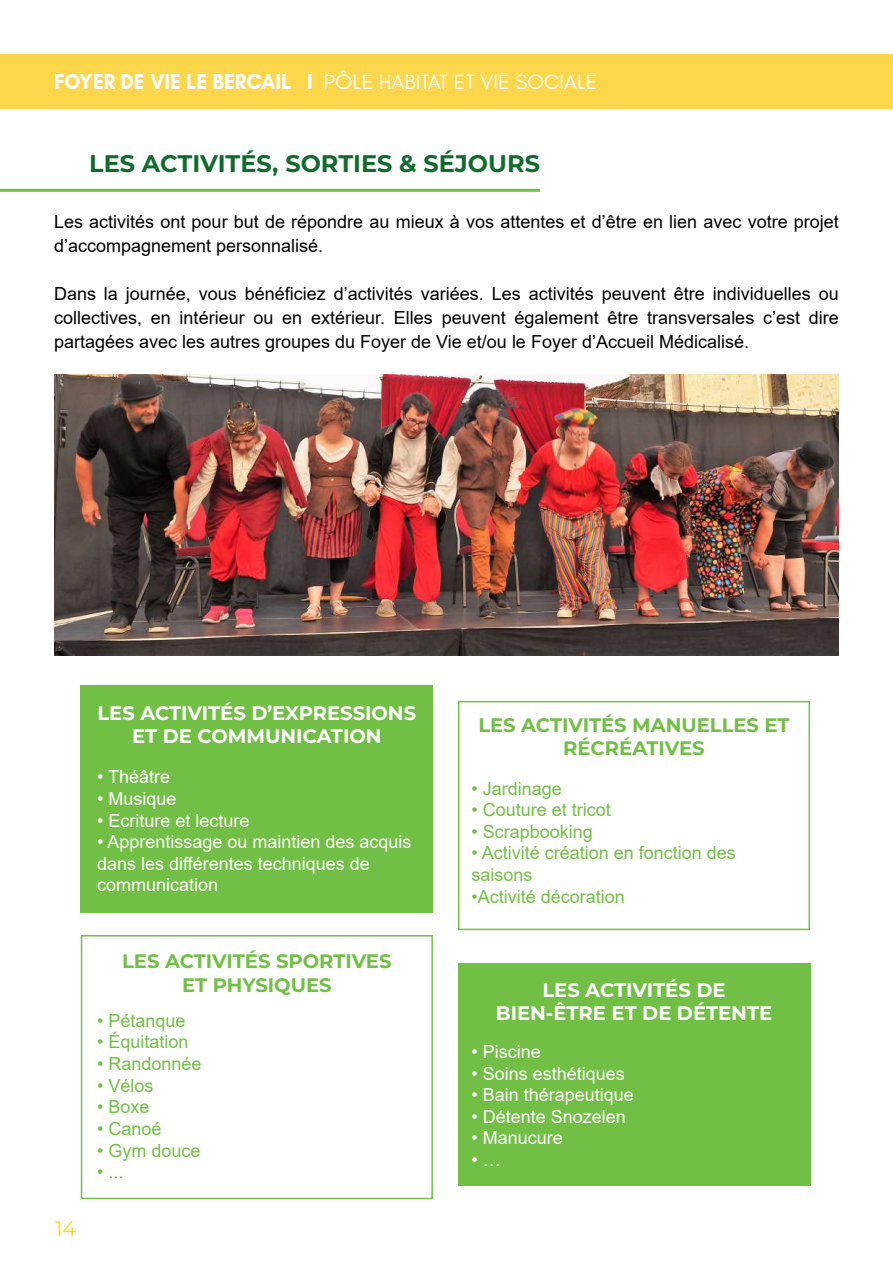
<style>
.page{position:relative;width:893px;height:1263px;background:#fff}
.page>*{position:absolute;margin:0;border:0;box-sizing:border-box;transform-origin:0 0}
.t1{font:700 24px "Montserrat";color:#0f6c2c}
.t2{font:21px "Glacial Indifference";color:#fff;scale:1.05 1}
.t3{font:21px "Montserrat";color:#fcdb04}
.t4{font:700 19.5px/23.4px "Montserrat";color:#fff;text-align:center}
.t5{font:700 19.5px/23.4px "Montserrat";color:#71bf44;text-align:center}
.t6{font:18px/24px "Arial";color:#000}
.t7{font:18px/21.6px "Arial";color:#fff}
.t8{font:18px/21.6px "Arial";color:#71bf44}
.s1{font-weight:700;font-size:22.05px}
</style>
<div class="page">
<div style="left:0;top:54px;width:893px;height:54px;background:#fcd74c"></div>
<hr style="left:0;top:189px;width:540px;height:3px;background:#71bf44">
<img style="left:54px;top:374px;width:785px;height:282px">
<div style="left:81px;top:685px;width:352px;height:228px;background:#71bf44"></div>
<div style="left:81px;top:935px;width:352px;height:264px;border:2px solid #71bf44"></div>
<div style="left:458px;top:701px;width:352px;height:229px;border:2px solid #71bf44"></div>
<div style="left:458px;top:963px;width:352px;height:223px;background:#71bf44"></div>
<p class="t2" style="left:54px;top:70px;width:519px"><span class="s1">FOYER DE VIE LE BERCAIL I</span> PÔLE HABITAT ET VIE SOCIALE</p>
<h1 class="t1" style="left:89px;top:146px;width:452px">LES ACTIVITÉS, SORTIES &amp; SÉJOURS</h1>
<p class="t6" style="left:54px;top:209px;width:786px">Les activités ont pour but de répondre au mieux à vos attentes et d’être en lien avec votre projet d’accompagnement personnalisé.</p>
<p class="t6" style="left:54px;top:281px;width:786px;text-align:justify">Dans la journée, vous bénéficiez d’activités variées. Les activités peuvent être individuelles ou collectives, en intérieur ou en extérieur. Elles peuvent également être transversales c’est dire partagées avec les autres groupes du Foyer de Vie et/ou le Foyer d’Accueil Médicalisé.</p>
<p class="t4" style="left:98px;top:700px;width:320px">LES ACTIVITÉS D’EXPRESSIONS<br>ET DE COMMUNICATION</p>
<p class="t7" style="left:97px;top:766px;width:75px">• Théâtre</p>
<p class="t7" style="left:97px;top:788px;width:81px">• Musique</p>
<p class="t7" style="left:97px;top:809px;width:154px">• Ecriture et lecture</p>
<p class="t7" style="left:97px;top:831px;width:316px">• Apprentissage ou maintien des acquis dans les différentes techniques de communication</p>
<p class="t3" style="left:55px;top:1214px;width:23px">14</p>
<p class="t5" style="left:122px;top:948px;width:271px">LES ACTIVITÉS SPORTIVES<br>ET PHYSIQUES</p>
<p class="t8" style="left:97px;top:1010px;width:90px">• Pétanque</p>
<p class="t8" style="left:97px;top:1031px;width:93px">• Équitation</p>
<p class="t8" style="left:97px;top:1053px;width:106px">• Randonnée</p>
<p class="t8" style="left:97px;top:1074px;width:58px">• Vélos</p>
<p class="t8" style="left:97px;top:1096px;width:54px">• Boxe</p>
<p class="t8" style="left:97px;top:1118px;width:66px">• Canoé</p>
<p class="t8" style="left:97px;top:1139px;width:105px">• Gym douce</p>
<p class="t8" style="left:97px;top:1161px;width:28px">• ...</p>
<p class="t5" style="left:478px;top:712px;width:313px">LES ACTIVITÉS MANUELLES ET<br>RÉCRÉATIVES</p>
<p class="t8" style="left:471px;top:777px;width:92px">• Jardinage</p>
<p class="t8" style="left:471px;top:799px;width:141px">• Couture et tricot</p>
<p class="t8" style="left:471px;top:820px;width:123px">• Scrapbooking</p>
<p class="t8" style="left:471px;top:842px;width:266px">• Activité création en fonction des saisons</p>
<p class="t8" style="left:471px;top:885px;width:155px">•Activité décoration</p>
<p class="t4" style="left:496px;top:977px;width:278px">LES ACTIVITÉS DE<br>BIEN-ÊTRE ET DE DÉTENTE</p>
<p class="t7" style="left:471px;top:1041px;width:71px">• Piscine</p>
<p class="t7" style="left:471px;top:1062px;width:155px">• Soins esthétiques</p>
<p class="t7" style="left:471px;top:1084px;width:164px">• Bain thérapeutique</p>
<p class="t7" style="left:471px;top:1105px;width:156px">• Détente Snozelen</p>
<p class="t7" style="left:471px;top:1127px;width:93px">• Manucure</p>
<p class="t7" style="left:471px;top:1149px;width:31px">• …</p>
</div>
